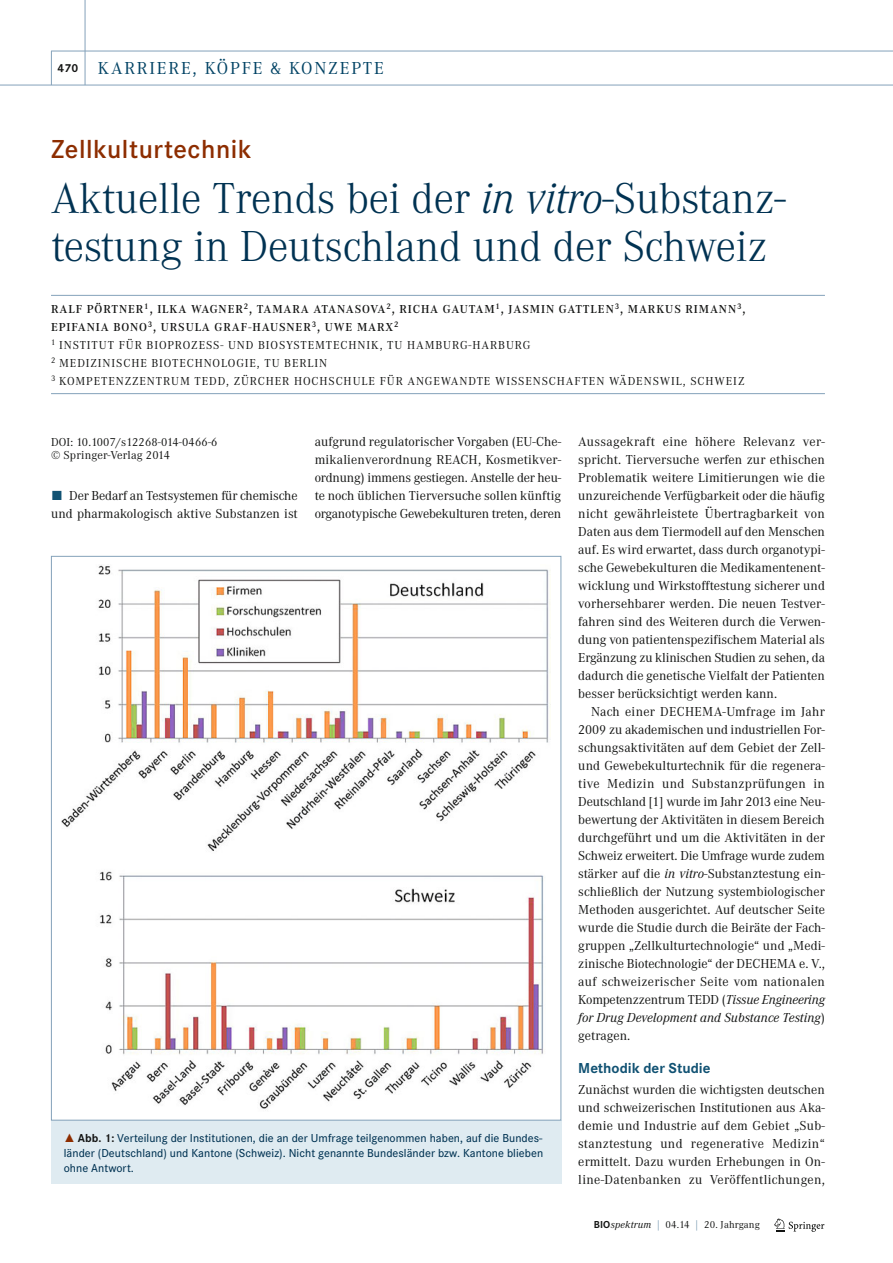
<style>
.page{position:relative;width:893px;height:1263px;background:#fff}
.page>*{position:absolute;margin:0;border:0;box-sizing:border-box;transform-origin:0 0}
.t1{font:300 45px/48px "Corporate A";letter-spacing:-.005em;color:#003252}
.t2{font:600 27px "Corporate S";letter-spacing:.02em;color:#8d2d00}
.t3{font:18px "Corporate A";letter-spacing:.1em;color:#004264}
.t4{font:700 15px "Corporate S";color:#115273}
.t5{font:13.5px/18px "Corporate A";color:#131413;text-align:justify}
.t6{font:12px/18px "Corporate A";letter-spacing:.075em;color:#131413}
.t7{font:500 12px/15px "Corporate S";letter-spacing:.005em;color:#003252;text-align:justify}
.t8{font:12px/13.5px "Corporate A";letter-spacing:.015em;color:#131413}
.t9{font:10.5px "Corporate A";letter-spacing:.015em;color:#131413}
.s1{font-family:"Corporate S";font-weight:700;font-size:12px;color:#131413}
.s2{font-style:italic}
.s3{font-weight:600}
.s4{font-family:"Corporate S";font-weight:700}
.s5{color:#658ba6}
.s6{font-family:"The Sans Expert";color:#115273}
.s7{font-family:"The Sans Expert";font-weight:400;color:#8d2d00}
.s8{font-weight:700;color:#131413}
</style>
<div class="page">
<hr style="left:0;top:85px;width:893px;height:1px;background:#84a2ba">
<hr style="left:51px;top:51px;width:842px;height:1px;background:#84a2ba">
<hr style="left:85px;top:0;width:1px;height:85px;background:#84a2ba">
<hr style="left:51px;top:51px;width:1px;height:34px;background:#84a2ba">
<hr style="left:51px;top:295px;width:774px;height:1px;background:#84a2ba">
<hr style="left:51px;top:393px;width:774px;height:1px;background:#84a2ba">
<svg style="left:774px;top:1218px;width:50px;height:14px"></svg>
<div style="left:51px;top:1120px;width:510px;height:64px;background:#dfebf1"></div>
<img style="left:62px;top:565px;width:489px;height:544px">
<h3 class="t3" style="left:58px;top:62px;width:328px"><span class="s1">470</span> KARRIERE, KÖPFE &amp; KONZEPTE</h3>
<h2 class="t2" style="left:51px;top:140px;width:202px">Zellkulturtechnik</h2>
<h1 class="t1" style="left:51px;top:178px;width:736px">Aktuelle Trends bei der <span class="s2">in vitro</span>-Substanz - testung in Deutschland und der Schweiz</h1>
<p class="t6" style="left:51px;top:301px;width:696px"><span class="s3">RALF PÖRTNER</span><sup>1</sup><span class="s3">, ILKA WAGNER</span><sup>2</sup><span class="s3">, TAMARA ATANASOVA</span><sup>2</sup><span class="s3">, RICHA GAUTAM</span><sup>1</sup><span class="s3">, JASMIN GATTLEN</span><sup>3</sup><span class="s3">, MARKUS RIMANN</span><sup>3</sup><span class="s3">, EPIFANIA BONO</span><sup>3</sup><span class="s3">, URSULA GRAF-HAUSNER</span><sup>3</sup><span class="s3">, UWE MARX</span><sup>2<br></sup><sup>1</sup> INSTITUT FÜR BIOPROZESS- UND BIOSYSTEMTECHNIK, TU HAMBURG-HARBURG<br><sup>2</sup> MEDIZINISCHE BIOTECHNOLOGIE, TU BERLIN<br><sup>3</sup> KOMPETENZZENTRUM TEDD, ZÜRCHER HOCHSCHULE FÜR ANGEWANDTE WISSENSCHAFTEN WÄDENSWIL, SCHWEIZ</p>
<p class="t5" style="left:315px;top:434px;width:248px">aufgrund regulatorischer Vorgaben (EU-Che&shy;mikalienverordnung REACH, Kosmetikver&shy;ordnung) immens gestiegen. Anstelle der heu&shy;te noch üblichen Tierversuche sollen künftig organotypische Gewebekulturen treten, deren</p>
<p class="t5" style="left:578px;top:434px;width:248px">Aussagekraft eine höhere Relevanz ver&shy;spricht. Tierversuche werfen zur ethischen Problematik weitere Limitierungen wie die unzureichende Verfügbarkeit oder die häufig nicht gewährleistete Übertragbarkeit von Daten aus dem Tiermodell auf den Menschen auf. Es wird erwartet, dass durch organotypi&shy;sche Gewebekulturen die Medikamentenent&shy;wicklung und Wirkstofftestung sicherer und vorhersehbarer werden. Die neuen Testver&shy;fahren sind des Weiteren durch die Verwen&shy;dung von patientenspezifischem Material als Ergänzung zu klinischen Studien zu sehen, da dadurch die genetische Vielfalt der Patienten besser berücksichtigt werden kann.</p>
<p class="t5" style="left:578px;top:704px;width:248px;text-indent:13px">Nach einer DECHEMA-Umfrage im Jahr 2009 zu akademischen und industriellen For&shy;schungsaktivitäten auf dem Gebiet der Zell&shy;und Gewebekulturtechnik für die regenera&shy;tive Medizin und Substanzprüfungen in Deutschland [1] wurde im Jahr 2013 eine Neu&shy;bewertung der Aktivitäten in diesem Bereich durchgeführt und um die Aktivitäten in der Schweiz erweitert. Die Umfrage wurde zudem stärker auf die <span class="s2">in vitro</span>-Substanztestung ein&shy;schließlich der Nutzung systembiologischer Methoden ausgerichtet. Auf deutscher Seite wurde die Studie durch die Beiräte der Fach&shy;gruppen „Zellkulturtechnologie“ und „Medi&shy;zinische Biotechnologie“ der DECHEMA e. V., auf schweizerischer Seite vom nationalen Kompetenzzentrum TEDD (<span class="s2">Tissue Engineering for Drug Development and Substance Testing</span>) getragen.</p>
<p class="t4" style="left:578px;top:1063px;width:134px">Methodik der Studie</p>
<p class="t5" style="left:578px;top:1082px;width:248px">Zunächst wurden die wichtigsten deutschen und schweizerischen Institutionen aus Aka&shy;demie und Industrie auf dem Gebiet „Sub&shy;stanztestung und regenerative Medizin“ ermittelt. Dazu wurden Erhebungen in On - line-Datenbanken zu Veröffentlichungen,</p>
<p class="t9" style="left:594px;top:1221px;width:168px"><span class="s4">BIO</span><span class="s2">spektrum</span> <span class="s5">|</span> 04.14 <span class="s5">|</span> 20. Jahrgang</p>
<p class="t8" style="left:51px;top:436px;width:168px">DOI: 10.1007/s12268-014-0466-6 © Springer-Verlag 2014</p>
<p class="t5" style="left:51px;top:488px;width:248px"><span class="s6">ó</span> Der Bedarf an Testsystemen für chemische und pharmakologisch aktive Substanzen ist</p>
<p class="t7" style="left:64px;top:1131px;width:481px"><span class="s7">˚</span> <span class="s8">Abb. 1:</span> Verteilung der Institutionen, die an der Umfrage teilgenommen haben, auf die Bundes&shy;länder (Deutschland) und Kantone (Schweiz). Nicht genannte Bundesländer bzw. Kantone blieben ohne Antwort.</p>
</div>
